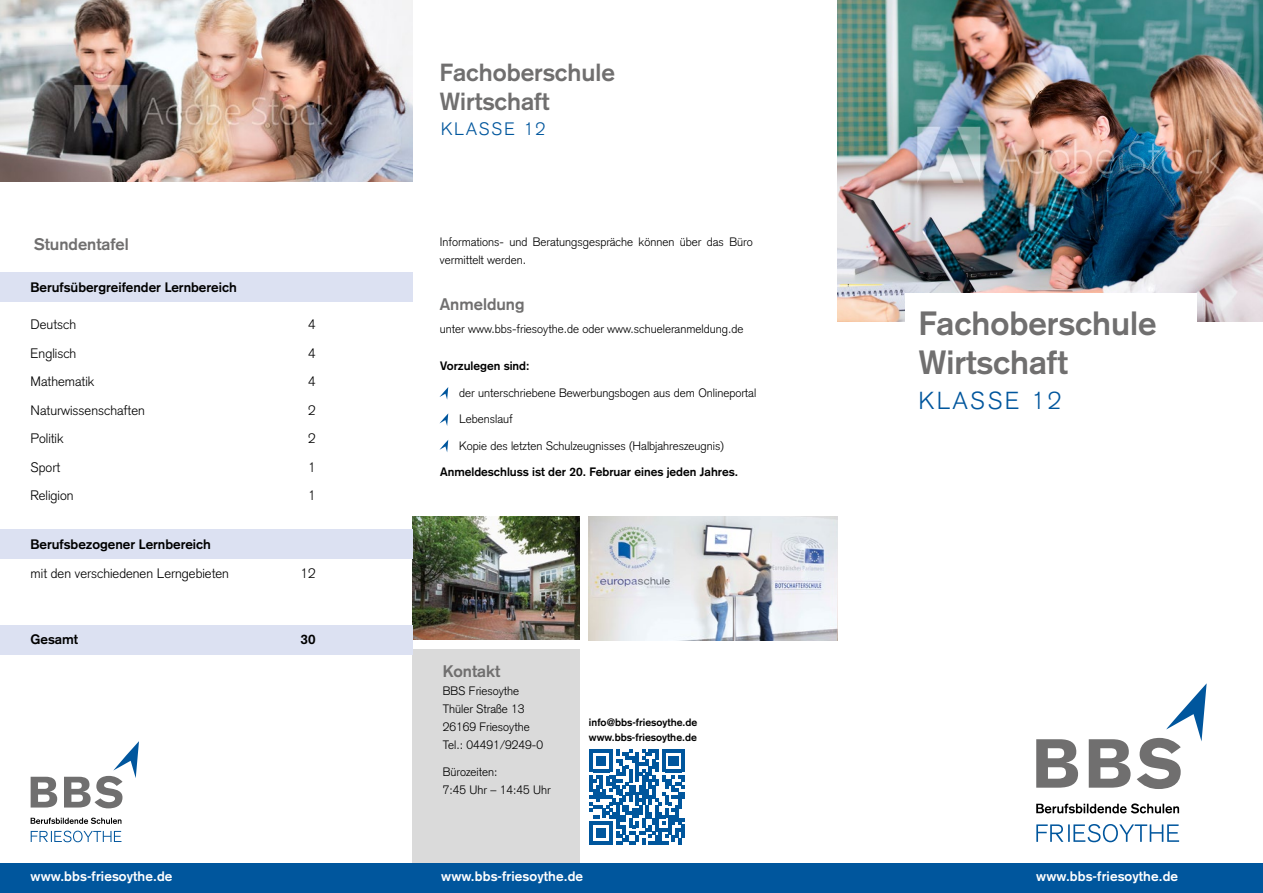
<style>
.page{position:relative;width:1263px;height:893px;background:#fff}
.page>*{position:absolute;margin:0;border:0;box-sizing:border-box;transform-origin:0 0}
.t1{font:700 33px/38.5px "Akzidenz Grotesk";color:#706f6f}
.t2{font:700 24.3px/28.3px "Akzidenz Grotesk";color:#706f6f}
.t3{font:300 24.15px "Akzidenz Grotesk";letter-spacing:.11em;color:#00569d}
.t4{font:300 17.7px "Akzidenz Grotesk";letter-spacing:.11em;color:#00569d}
.t5{font:700 16.5px "Akzidenz Grotesk";color:#706f6f}
.t6{font:300 13.5px "Akzidenz Grotesk";color:#000}
.t7{font:700 13.5px "Akzidenz Grotesk";color:#000}
.t8{font:700 13.5px "Akzidenz Grotesk";letter-spacing:.01em;color:#fff}
.t9{font:300 12px/18px "Akzidenz Grotesk";color:#000}
.t10{font:700 12px "Akzidenz Grotesk";color:#000}
.t11{font:700 10.5px/15px "Akzidenz Grotesk";color:#000}
</style>
<div class="page">
<svg style="left:590px;top:749px;width:95px;height:96px"></svg>
<img style="left:838px;top:0;width:425px;height:322px">
<div style="left:412px;top:649px;width:168px;height:214px;background:#dadada"></div>
<img style="left:589px;top:516px;width:249px;height:124px">
<img style="left:0;top:0;width:412px;height:181px">
<img style="left:412px;top:516px;width:168px;height:124px">
<div style="left:838px;top:863px;width:425px;height:30px;background:#00569d"></div>
<svg style="left:1036px;top:824px;width:143px;height:18px"></svg>
<svg style="left:1036px;top:803px;width:143px;height:10px"></svg>
<svg style="left:1036px;top:684px;width:170px;height:105px"></svg>
<div style="left:905px;top:293px;width:291px;height:85px;background:#fff"></div>
<svg style="left:439px;top:387px;width:9px;height:13px"></svg>
<svg style="left:439px;top:413px;width:9px;height:13px"></svg>
<svg style="left:439px;top:440px;width:9px;height:12px"></svg>
<div style="left:0;top:273px;width:412px;height:29px;background:#dce1f2"></div>
<div style="left:0;top:863px;width:412px;height:30px;background:#00569d"></div>
<svg style="left:31px;top:831px;width:90px;height:11px"></svg>
<svg style="left:31px;top:818px;width:90px;height:6px"></svg>
<svg style="left:31px;top:741px;width:108px;height:67px"></svg>
<div style="left:412px;top:863px;width:426px;height:30px;background:#00569d"></div>
<div style="left:0;top:529px;width:412px;height:30px;background:#dce1f2"></div>
<div style="left:0;top:625px;width:412px;height:29px;background:#dce1f2"></div>
<h2 class="t2" style="left:440px;top:58px;width:177px">Fachoberschule<br>Wirtschaft</h2>
<h3 class="t5" style="left:34px;top:234px;width:96px">Stundentafel</h3>
<p class="t7" style="left:31px;top:280px;width:208px">Berufsübergreifender Lernbereich</p>
<p class="t6" style="left:31px;top:317px;width:47px">Deutsch</p>
<p class="t6" style="left:308px;top:317px;width:9px">4</p>
<p class="t6" style="left:31px;top:345px;width:47px">Englisch</p>
<p class="t6" style="left:308px;top:345px;width:9px">4</p>
<p class="t6" style="left:31px;top:374px;width:65px">Mathematik</p>
<p class="t6" style="left:308px;top:374px;width:9px">4</p>
<p class="t6" style="left:31px;top:402px;width:116px">Naturwissenschaften</p>
<p class="t6" style="left:308px;top:402px;width:9px">2</p>
<p class="t6" style="left:31px;top:431px;width:35px">Politik</p>
<p class="t6" style="left:308px;top:431px;width:9px">2</p>
<p class="t6" style="left:31px;top:459px;width:31px">Sport</p>
<p class="t6" style="left:308px;top:459px;width:9px">1</p>
<p class="t6" style="left:31px;top:488px;width:45px">Religion</p>
<p class="t6" style="left:308px;top:488px;width:9px">1</p>
<p class="t7" style="left:31px;top:536px;width:182px">Berufsbezogener Lernbereich</p>
<p class="t6" style="left:31px;top:566px;width:200px">mit den verschiedenen Lerngebieten</p>
<p class="t6" style="left:301px;top:566px;width:17px">12</p>
<p class="t7" style="left:31px;top:632px;width:49px">Gesamt</p>
<p class="t7" style="left:301px;top:632px;width:17px">30</p>
<h3 class="t4" style="left:441px;top:118px;width:106px">KLASSE 12</h3>
<p class="t9" style="left:440px;top:233px;width:314px">Informations- und Beratungsgespräche können über das Büro vermittelt werden.</p>
<h3 class="t5" style="left:440px;top:294px;width:86px">Anmeldung</h3>
<p class="t9" style="left:440px;top:319px;width:305px">unter www.bbs-friesoythe.de oder www.schueleranmeldung.de</p>
<p class="t10" style="left:440px;top:359px;width:91px">Vorzulegen sind:</p>
<p class="t9" style="left:459px;top:384px;width:298px">der unterschriebene Bewerbungsbogen aus dem Onlineportal</p>
<p class="t9" style="left:459px;top:410px;width:55px">Lebenslauf</p>
<p class="t9" style="left:459px;top:437px;width:266px">Kopie des letzten Schulzeugnisses (Halbjahreszeugnis)</p>
<p class="t10" style="left:440px;top:465px;width:299px">Anmeldeschluss ist der 20. Februar eines jeden Jahres.</p>
<h3 class="t5" style="left:443px;top:662px;width:59px">Kontakt</h3>
<p class="t9" style="left:443px;top:682px;width:102px">BBS Friesoythe<br>Thüler Straße 13<br>26169 Friesoythe<br>Tel.: 04491/9249-0</p>
<p class="t9" style="left:443px;top:763px;width:109px">Bürozeiten:<br>7:45 Uhr – 14:45 Uhr</p>
<p class="t11" style="left:589px;top:715px;width:110px">info@bbs-friesoythe.de www.bbs-friesoythe.de</p>
<p class="t8" style="left:31px;top:868px;width:143px">www.bbs-friesoythe.de</p>
<p class="t8" style="left:441px;top:868px;width:143px">www.bbs-friesoythe.de</p>
<h1 class="t1" style="left:919px;top:304px;width:239px">Fachoberschule<br>Wirtschaft</h1>
<h3 class="t3" style="left:919px;top:387px;width:144px">KLASSE 12</h3>
<p class="t8" style="left:1036px;top:868px;width:143px">www.bbs-friesoythe.de</p>
</div>
